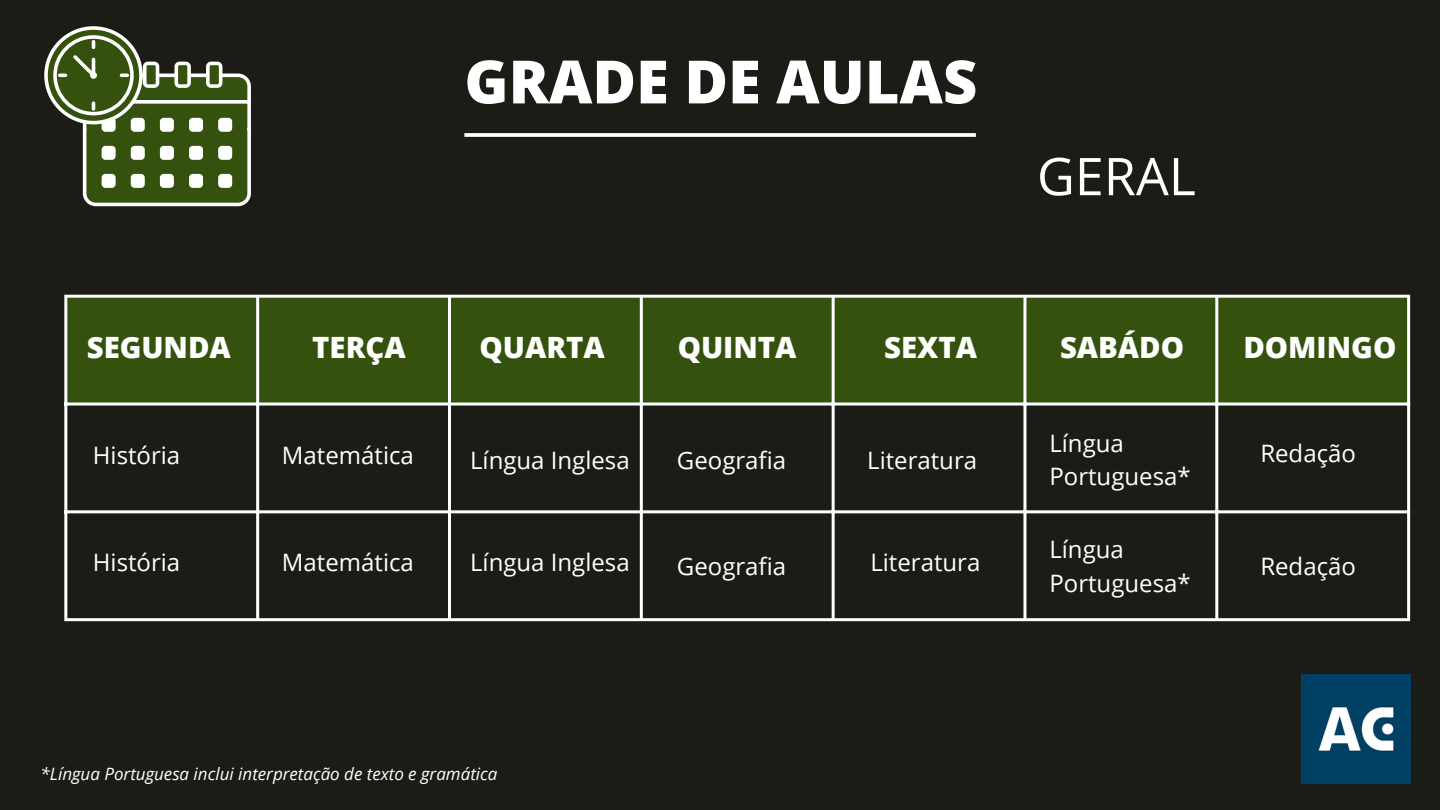
<style>
.page{position:relative;width:1440px;height:810px;background:#1c1c17}
.page>*{position:absolute;margin:0;border:0;box-sizing:border-box;transform-origin:0 0}
.t1{font:800 59.7px "Open Sans";color:#fff}
.t2{font:52px "Open Sans";color:#fff}
.t3{font:800 29.3px "Open Sans";color:#fff}
.t4{font:24px/33.2px "Open Sans";color:#fff}
.t5{font:italic 17px "Open Sans";color:#fff}
</style>
<div class="page">
<svg style="left:44px;top:26px;width:207px;height:180px"></svg>
<div style="left:90px;top:72px;width:7px;height:7px;background:#fff;border-radius:50%"></div>
<svg style="left:464px;top:133px;width:512px;height:4px;background:#f0f0f0"></svg>
<div style="left:67px;top:298px;width:1340px;height:105px;background:#34520d"></div>
<hr style="left:64px;top:298px;width:3px;height:320px;background:#fff">
<hr style="left:256px;top:298px;width:3px;height:320px;background:#fff">
<hr style="left:448px;top:298px;width:3px;height:320px;background:#fff">
<hr style="left:640px;top:298px;width:3px;height:320px;background:#fff">
<hr style="left:832px;top:298px;width:3px;height:320px;background:#fff">
<hr style="left:1023px;top:298px;width:3px;height:320px;background:#fff">
<hr style="left:1215px;top:298px;width:3px;height:320px;background:#fff">
<hr style="left:1407px;top:298px;width:3px;height:320px;background:#fff">
<hr style="left:64px;top:295px;width:1346px;height:3px;background:#fff">
<hr style="left:64px;top:403px;width:1346px;height:3px;background:#fff">
<hr style="left:64px;top:510px;width:1346px;height:3px;background:#fff">
<hr style="left:64px;top:618px;width:1346px;height:3px;background:#fff">
<img style="left:1302px;top:675px;width:109px;height:109px">
<h1 class="t1" style="left:464px;top:40px;width:514px">GRADE DE AULAS</h1>
<h2 class="t2" style="left:1037px;top:140px;width:160px">GERAL</h2>
<p class="t3" style="left:87px;top:327px;width:146px">SEGUNDA</p>
<p class="t3" style="left:312px;top:327px;width:95px">TERÇA</p>
<p class="t3" style="left:480px;top:327px;width:127px">QUARTA</p>
<p class="t3" style="left:678px;top:327px;width:120px">QUINTA</p>
<p class="t3" style="left:884px;top:327px;width:94px">SEXTA</p>
<p class="t3" style="left:1060px;top:327px;width:126px">SABÁDO</p>
<p class="t3" style="left:1243px;top:327px;width:154px">DOMINGO</p>
<p class="t4" style="left:93px;top:438px;width:89px">História</p>
<p class="t4" style="left:282px;top:438px;width:133px">Matemática</p>
<p class="t4" style="left:470px;top:443px;width:161px">Língua Inglesa</p>
<p class="t4" style="left:677px;top:443px;width:111px">Geografia</p>
<p class="t4" style="left:867px;top:443px;width:111px">Literatura</p>
<p class="t4" style="left:1049px;top:426px;width:143px">Língua<br>Portuguesa*</p>
<p class="t4" style="left:1260px;top:436px;width:97px">Redação</p>
<p class="t4" style="left:1049px;top:533px;width:143px">Língua<br>Portuguesa*</p>
<p class="t4" style="left:93px;top:545px;width:89px">História</p>
<p class="t4" style="left:1260px;top:549px;width:97px">Redação</p>
<p class="t4" style="left:282px;top:545px;width:133px">Matemática</p>
<p class="t4" style="left:470px;top:545px;width:161px">Língua Inglesa</p>
<p class="t4" style="left:870px;top:546px;width:111px">Literatura</p>
<p class="t4" style="left:677px;top:549px;width:111px">Geografia</p>
<p class="t5" style="left:41px;top:762px;width:458px">*Língua Portuguesa inclui interpretação de texto e gramática</p>
</div>
